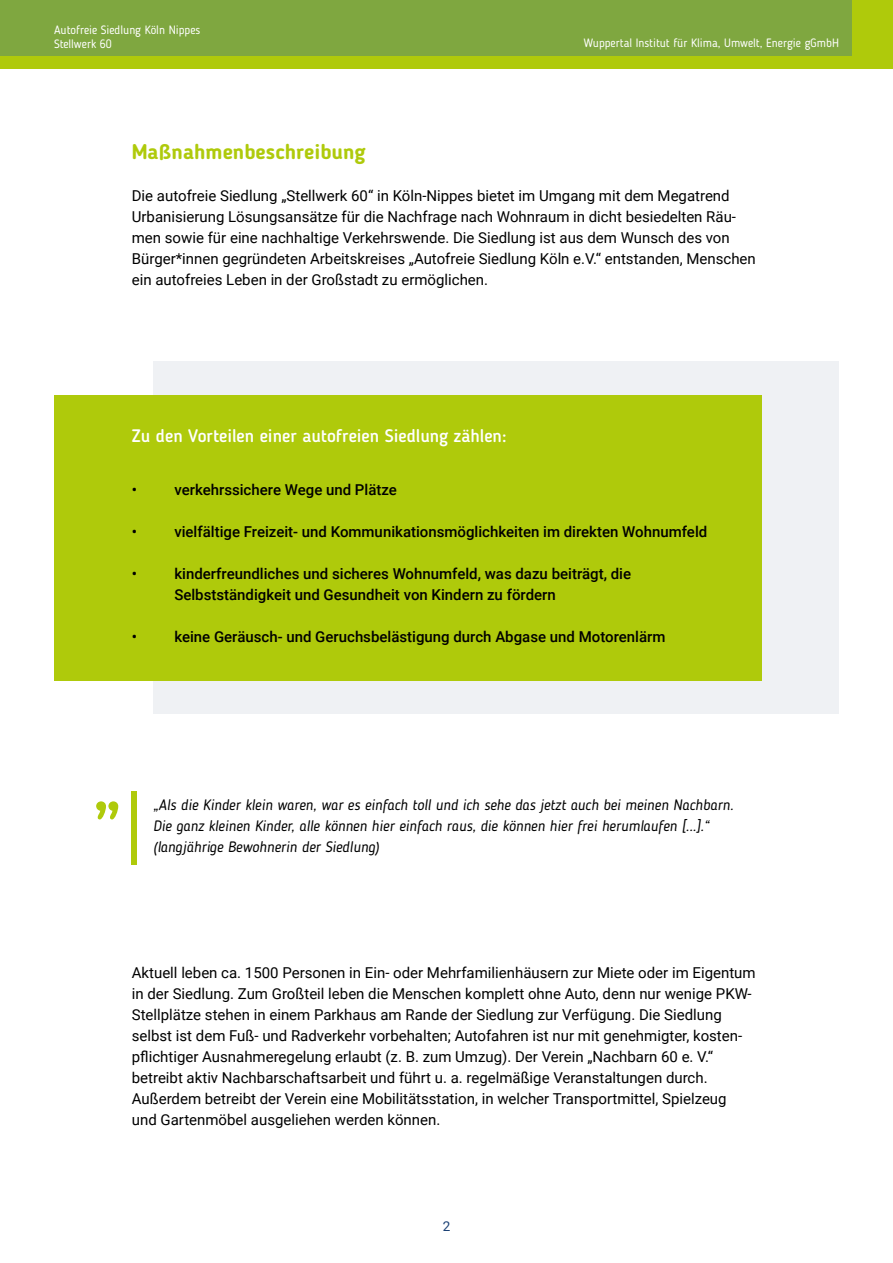
<style>
.page{position:relative;width:893px;height:1263px;background:#fff}
.page>*{position:absolute;margin:0;border:0;box-sizing:border-box;transform-origin:0 0}
.Unterüberschrift_14{font:500 72px "Blogger Sans";color:#afca0b}
.Unterüberschrift_14-2{font:700 21px "Blogger Sans";color:#afca0b}
.Unterüberschrift_12{font:500 18px "Blogger Sans";color:#fff}
.Fließtext_Roboto_10{font:15px/21px "Roboto";color:#000}
.Fließtext_Roboto_10-2{font:500 15px/21px "Roboto";color:#000}
.Zitat_italic{font:italic 15px/21px "Blogger Sans";color:#000}
.Seitenzahl{font:13.5px "Roboto";color:#1b4175}
.t1{font:12px "Blogger Sans";color:#fff}
</style>
<div class="page">
<div style="left:153px;top:361px;width:686px;height:352px;background:#eff1f4"></div>
<div style="left:54px;top:395px;width:707px;height:286px;background:#afca0b"></div>
<div style="left:132px;top:791px;width:5px;height:74px;background:#afca0b"></div>
<div style="left:0;top:0;width:893px;height:68px;background:#afca0b"></div>
<div style="left:0;top:0;width:851px;height:56px;background:#7fa740"></div>
<p class="t1" style="left:54px;top:22px;width:148px">Autofreie Siedlung Köln Nippes</p>
<p class="t1" style="left:54px;top:37px;width:59px">Stellwerk 60</p>
<p class="t1" style="left:584px;top:36px;width:257px">Wuppertal Institut für Klima, Umwelt, Energie gGmbH</p>
<p class="Unterüberschrift_14-2" style="left:132px;top:139px;width:235px">Maßnahmenbeschreibung</p>
<p class="Fließtext_Roboto_10" style="left:132px;top:185px;width:625px">Die autofreie Siedlung „Stellwerk 60“ in Köln-Nippes bietet im Umgang mit dem Megatrend Urbanisierung Lösungsansätze für die Nachfrage nach Wohnraum in dicht besiedelten Räu&shy;men sowie für eine nachhaltige Verkehrswende. Die Siedlung ist aus dem Wunsch des von Bürger*innen gegründeten Arbeitskreises „Autofreie Siedlung Köln e.V.“ entstanden, Menschen ein autofreies Leben in der Großstadt zu ermöglichen.</p>
<p class="Unterüberschrift_12" style="left:132px;top:425px;width:376px">Zu den Vorteilen einer autofreien Siedlung zählen:</p>
<p class="Fließtext_Roboto_10-2" style="left:132px;top:479px;width:7px">•</p>
<p class="Fließtext_Roboto_10-2" style="left:174px;top:479px;width:224px">verkehrssichere Wege und Plätze</p>
<p class="Fließtext_Roboto_10-2" style="left:132px;top:521px;width:7px">•</p>
<p class="Fließtext_Roboto_10-2" style="left:174px;top:521px;width:534px">vielfältige Freizeit- und Kommunikationsmöglichkeiten im direkten Wohnumfeld</p>
<p class="Fließtext_Roboto_10-2" style="left:132px;top:563px;width:7px">•</p>
<p class="Fließtext_Roboto_10-2" style="left:174px;top:563px;width:458px">kinderfreundliches und sicheres Wohnumfeld, was dazu beiträgt, die<br>Selbstständigkeit und Gesundheit von Kindern zu fördern</p>
<p class="Fließtext_Roboto_10-2" style="left:132px;top:626px;width:7px">•</p>
<p class="Fließtext_Roboto_10-2" style="left:174px;top:626px;width:493px">keine Geräusch- und Geruchsbelästigung durch Abgase und Motorenlärm</p>
<p class="Unterüberschrift_14" style="left:92px;top:742px;width:32px">„</p>
<p class="Zitat_italic" style="left:153px;top:794px;width:582px">„Als die Kinder klein waren, war es einfach toll und ich sehe das jetzt auch bei meinen Nachbarn.<br>Die ganz kleinen Kinder, alle können hier einfach raus, die können hier frei herumlaufen [...].“ (langjährige Bewohnerin der Siedlung)</p>
<p class="Fließtext_Roboto_10" style="left:132px;top:962px;width:625px">Aktuell leben ca. 1500 Personen in Ein- oder Mehrfamilienhäusern zur Miete oder im Eigentum in der Siedlung. Zum Großteil leben die Menschen komplett ohne Auto, denn nur wenige PKW-Stellplätze stehen in einem Parkhaus am Rande der Siedlung zur Verfügung. Die Siedlung selbst ist dem Fuß- und Radverkehr vorbehalten; Autofahren ist nur mit genehmigter, kosten&shy;pflichtiger Ausnahmeregelung erlaubt (z. B. zum Umzug). Der Verein „Nachbarn 60 e. V.“ betreibt aktiv Nachbarschaftsarbeit und führt u. a. regelmäßige Veranstaltungen durch.<br>Außerdem betreibt der Verein eine Mobilitätsstation, in welcher Transportmittel, Spielzeug<br>und Gartenmöbel ausgeliehen werden können.</p>
<p class="Seitenzahl" style="left:443px;top:1216px;width:9px">2</p>
</div>
